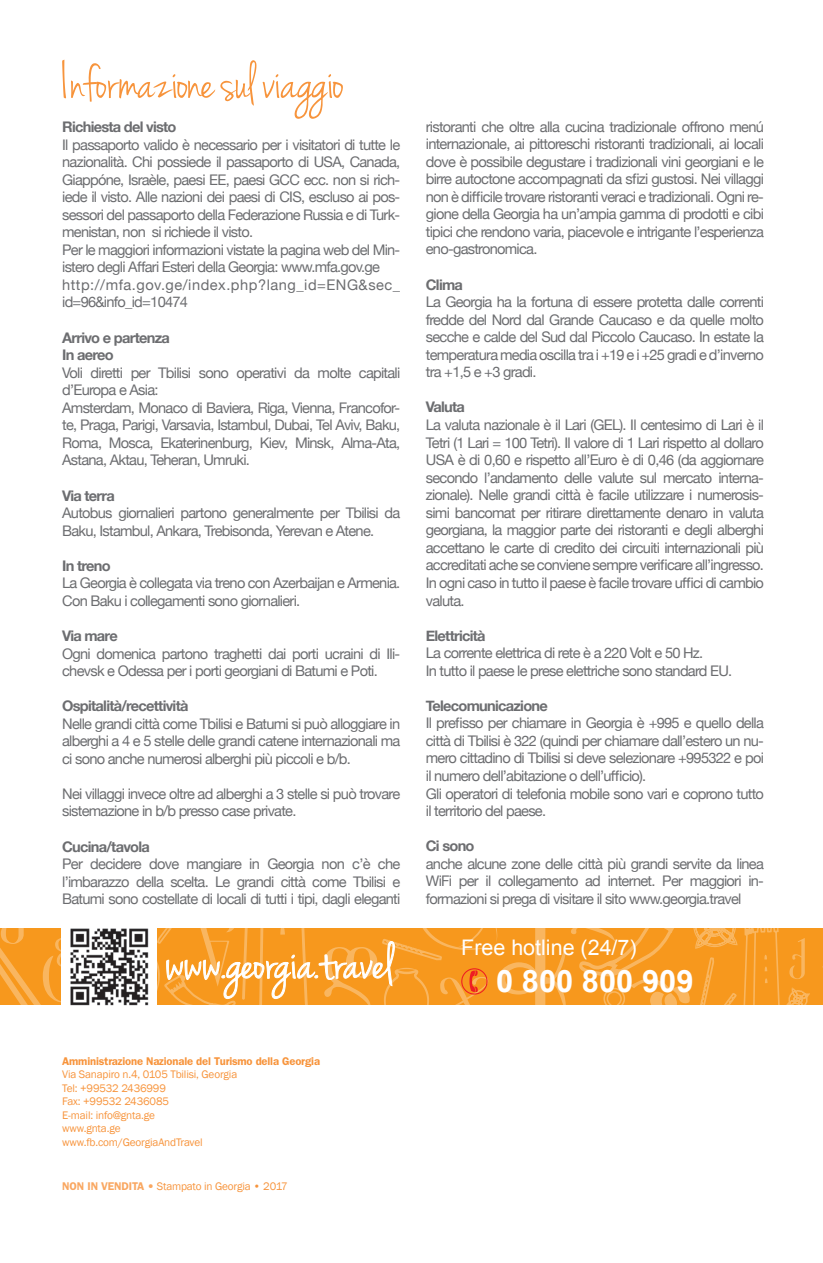
<style>
.page{position:relative;width:823px;height:1263px;background:#fff}
.page>*{position:absolute;margin:0;border:0;box-sizing:border-box;transform-origin:0 0}
.t1{font:54px "Jenna Sue";letter-spacing:-.015em;color:#f7943c}
.t2{font:52.65px "Jenna Sue";color:#fff}
.t3{font:700 30.82px "Arial";color:#fff}
.t4{font:21.38px "Arial";color:#fff}
.t5{font:14.62px/17.6px "Helvetica Neue";letter-spacing:-.05em;color:#6c6d70;text-align:justify}
.t6{font:700 14.62px "Helvetica Neue";letter-spacing:-.05em;color:#6c6d70}
.t7{font:14.62px/17.6px "Helvetica Neue";letter-spacing:.035em;color:#6c6d70}
.Body_Copy{font:11.25px "Franklin Gothic";letter-spacing:-.015em;color:#f7943c}
.Body_Copy-2{font:600 11.25px "Franklin Gothic";letter-spacing:-.015em;color:#f7943c}
.s1{font-weight:600;color:#f9a761}
</style>
<div class="page">
<svg style="left:0;top:928px;width:823px;height:77px;background:#f79d28"></svg>
<div style="left:61px;top:909px;width:96px;height:115px;background:#fff"></div>
<img style="left:70px;top:928px;width:78px;height:77px">
<svg style="left:166px;top:941px;width:229px;height:58px;background:#f8a840"></svg>
<svg style="left:461px;top:968px;width:26px;height:26px"></svg>
<p class="t1" style="left:62px;top:51px;width:283px">Informazione sul viaggio</p>
<p class="t6" style="left:62px;top:113px;width:116px">Richiesta del visto</p>
<p class="t5" style="left:62px;top:134px;width:340px">Il passaporto valido è necessario per i visitatori di tutte le nazionalità. Chi possiede il passaporto di USA, Canada, Giappóne, Israèle, paesi EE, paesi GCC ecc. non si rich&shy;iede il visto. Alle nazioni dei paesi di CIS, escluso ai pos&shy;sessori del passaporto della Federazione Russia e di Turk&shy;menistan, non si richiede il visto.</p>
<p class="t5" style="left:62px;top:240px;width:340px">Per le maggiori informazioni vistate la pagina web del Min&shy;istero degli Affari Esteri della Georgia: www.mfa.gov.ge</p>
<p class="t7" style="left:62px;top:275px;width:339px">http://mfa.gov.ge/index.php?lang_id=ENG&amp;sec_ id=96&amp;info_id=10474</p>
<p class="t6" style="left:62px;top:324px;width:109px">Arrivo e partenza</p>
<p class="t6" style="left:62px;top:342px;width:53px">In aereo</p>
<p class="t5" style="left:62px;top:363px;width:340px">Voli diretti per Tbilisi sono operativi da molte capitali d’Europa e Asia:</p>
<p class="t5" style="left:62px;top:398px;width:340px">Amsterdam, Monaco di Baviera, Riga, Vienna, Francofor&shy;te, Praga, Parigi, Varsavia, Istambul, Dubai, Tel Aviv, Baku, Roma, Mosca, Ekaterinenburg, Kiev, Minsk, Alma-Ata, Astana, Aktau, Teheran, Umruki.</p>
<p class="t6" style="left:62px;top:482px;width:54px">Via terra</p>
<p class="t5" style="left:62px;top:503px;width:340px">Autobus giornalieri partono generalmente per Tbilisi da<br>Baku, Istambul, Ankara, Trebisonda, Yerevan e Atene.</p>
<p class="t6" style="left:62px;top:552px;width:50px">In treno</p>
<p class="t5" style="left:62px;top:573px;width:340px">La Georgia è collegata via treno con Azerbaijan e Armenia.<br>Con Baku i collegamenti sono giornalieri.</p>
<p class="t6" style="left:62px;top:622px;width:57px">Via mare</p>
<p class="t5" style="left:62px;top:643px;width:340px">Ogni domenica partono traghetti dai porti ucraini di Ili&shy;chevsk e Odessa per i porti georgiani di Batumi e Poti.</p>
<p class="t6" style="left:62px;top:693px;width:128px">Ospitalità/recettività</p>
<p class="t5" style="left:62px;top:714px;width:340px">Nelle grandi città come Tbilisi e Batumi si può alloggiare in alberghi a 4 e 5 stelle delle grandi catene internazionali ma ci sono anche numerosi alberghi più piccoli e b/b.</p>
<p class="t5" style="left:62px;top:784px;width:340px">Nei villaggi invece oltre ad alberghi a 3 stelle si può trovare sistemazione in b/b presso case private.</p>
<p class="t6" style="left:62px;top:833px;width:89px">Cucina/tavola</p>
<p class="t5" style="left:62px;top:854px;width:340px">Per decidere dove mangiare in Georgia non c’è che l’imbarazzo della scelta. Le grandi città come Tbilisi e Batumi sono costellate di locali di tutti i tipi, dagli eleganti</p>
<p class="t2" style="left:167px;top:932px;width:228px">www.georgia.travel</p>
<p class="Body_Copy-2" style="left:62px;top:1054px;width:259px">Amministrazione Nazionale del Turismo della Georgia</p>
<p class="Body_Copy" style="left:62px;top:1067px;width:177px">Via Sanapiro n.4, 0105 Tbilisi, Georgia</p>
<p class="Body_Copy" style="left:62px;top:1081px;width:105px">Tel: +99532 2436999</p>
<p class="Body_Copy" style="left:62px;top:1094px;width:108px">Fax: +99532 2436085</p>
<p class="Body_Copy" style="left:62px;top:1108px;width:94px">E-mail: info@gnta.ge</p>
<p class="Body_Copy" style="left:62px;top:1121px;width:60px">www.gnta.ge</p>
<p class="Body_Copy" style="left:62px;top:1135px;width:142px">www.fb.com/GeorgiaAndTravel</p>
<p class="Body_Copy" style="left:62px;top:1180px;width:227px"><span class="s1">NON IN VENDITA •</span> Stampato in Georgia • 2017</p>
<p class="t5" style="left:426px;top:117px;width:340px">ristoranti che oltre alla cucina tradizionale offrono menú internazionale, ai pittoreschi ristoranti tradizionali, ai locali dove è possibile degustare i tradizionali vini georgiani e le birre autoctone accompagnati da sfizi gustosi. Nei villaggi non è difficile trovare ristoranti veraci e tradizionali. Ogni re&shy;gione della Georgia ha un’ampia gamma di prodotti e cibi tipici che rendono varia, piacevole e intrigante l’esperienza eno-gastronomica.</p>
<p class="t6" style="left:426px;top:271px;width:39px">Clima</p>
<p class="t5" style="left:426px;top:292px;width:340px">La Georgia ha la fortuna di essere protetta dalle correnti fredde del Nord dal Grande Caucaso e da quelle molto secche e calde del Sud dal Piccolo Caucaso. In estate la temperatura media oscilla tra i +19 e i +25 gradi e d’inverno tra +1,5 e +3 gradi.</p>
<p class="t6" style="left:426px;top:394px;width:41px">Valuta</p>
<p class="t5" style="left:426px;top:415px;width:340px">La valuta nazionale è il Lari (GEL). Il centesimo di Lari è il Tetri (1 Lari = 100 Tetri). Il valore di 1 Lari rispetto al dollaro USA è di 0,60 e rispetto all’Euro è di 0,46 (da aggiornare secondo l’andamento delle valute sul mercato interna&shy;zionale). Nelle grandi città è facile utilizzare i numerosis&shy;simi bancomat per ritirare direttamente denaro in valuta georgiana, la maggior parte dei ristoranti e degli alberghi accettano le carte di credito dei circuiti internazionali più accreditati ache se conviene sempre verificare all’ingresso.</p>
<p class="t5" style="left:426px;top:573px;width:340px">In ogni caso in tutto il paese è facile trovare uffici di cambio valuta.</p>
<p class="t6" style="left:426px;top:622px;width:61px">Elettricità</p>
<p class="t5" style="left:426px;top:643px;width:279px">La corrente elettrica di rete è a 220 Volt e 50 Hz.</p>
<p class="t5" style="left:426px;top:661px;width:308px">In tutto il paese le prese elettriche sono standard EU.</p>
<p class="t6" style="left:426px;top:692px;width:124px">Telecomunicazione</p>
<p class="t5" style="left:426px;top:713px;width:340px">Il prefisso per chiamare in Georgia è +995 e quello della città di Tbilisi è 322 (quindi per chiamare dall’estero un nu&shy;mero cittadino di Tbilisi si deve selezionare +995322 e poi il numero dell’abitazione o dell’ufficio).</p>
<p class="t5" style="left:426px;top:783px;width:340px">Gli operatori di telefonia mobile sono vari e coprono tutto il territorio del paese.</p>
<p class="t6" style="left:426px;top:833px;width:50px">Ci sono</p>
<p class="t5" style="left:426px;top:854px;width:340px">anche alcune zone delle città più grandi servite da linea WiFi per il collegamento ad internet. Per maggiori in&shy;formazioni si prega di visitare il sito www.georgia.travel</p>
<p class="t4" style="left:461px;top:933px;width:177px">Free hotline (24/7)</p>
<p class="t3" style="left:496px;top:960px;width:199px">0 800 800 909</p>
</div>
